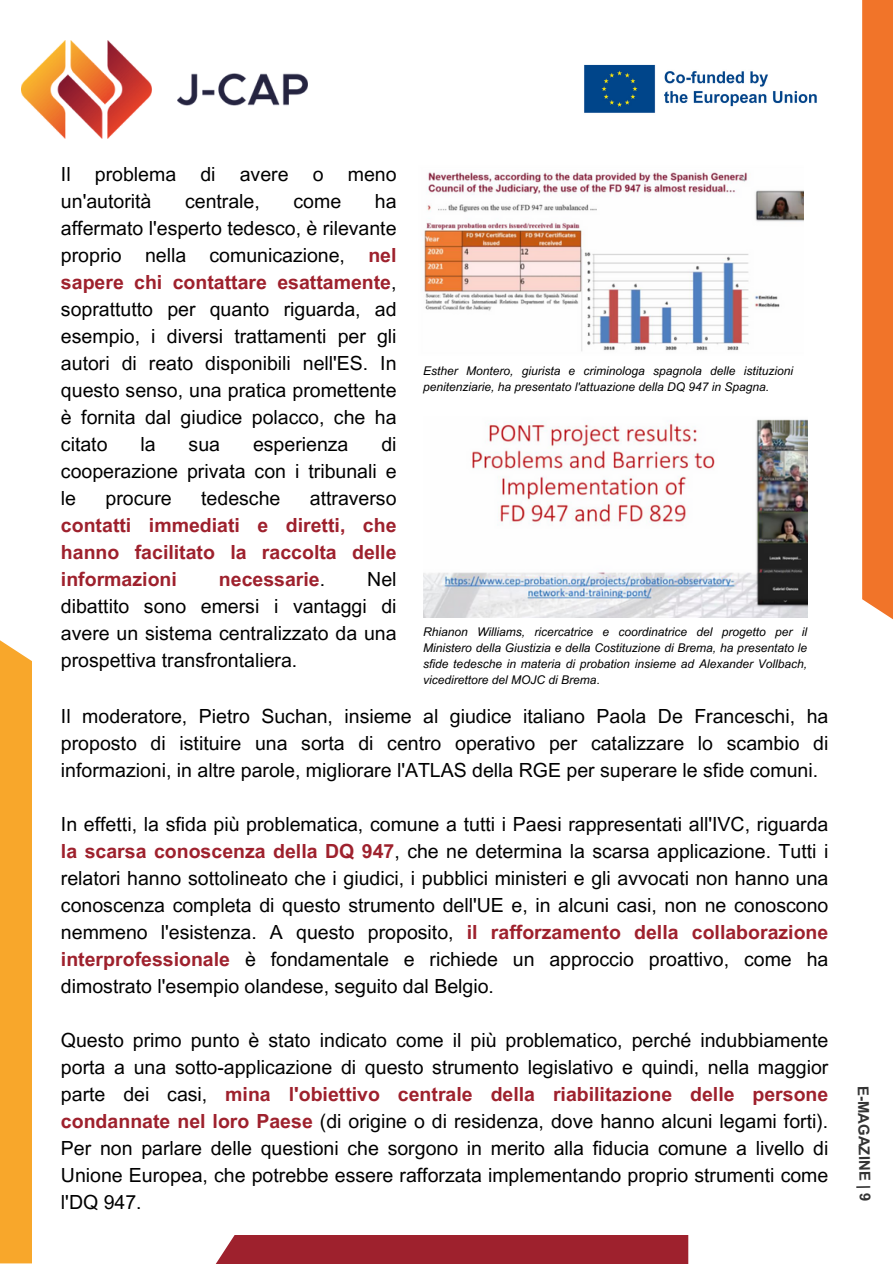
<style>
.page{position:relative;width:893px;height:1264px;background:#fff}
.page>*{position:absolute;margin:0;border:0;box-sizing:border-box;transform-origin:0 0}
.t1{font:19.5px/27px "Arial MT Pro";color:#000;text-align:justify}
.t2{font:700 19.5px/27px "Arial MT Pro";color:#9e212d;text-align:justify}
.t3{font:700 15px "Arial MT Pro";color:#000}
.t4{font:italic 12px/16px "Arial MT Pro";color:#000}
.s1{font-weight:700;color:#9e212d}
.s2{font-weight:400;color:#000}
</style>
<div class="page">
<img style="left:22px;top:40px;width:286px;height:98px">
<div style="left:862px;top:0;width:30px;height:629px;background:#f17429"></div>
<div style="left:205px;top:1234px;width:483px;height:29px;background:#9e212d"></div>
<div style="left:0;top:631px;width:32px;height:632px;background:#f8a72b"></div>
<img style="left:423px;top:419px;width:384px;height:198px">
<img style="left:424px;top:172px;width:379px;height:179px">
<img style="left:584px;top:64px;width:233px;height:49px">
<h1 class="t1" style="left:61px;top:163px;width:337px">Il problema di avere o meno un'autorità</h1>
<h1 class="t1" style="left:61px;top:190px;width:337px;text-indent:314px">ha affermato l'esperto tedesco, è rilevante proprio nella comunicazione, <span class="s1">nel sapere chi contattare esattamente</span>, soprattutto per quanto riguarda, ad esempio, i diversi trattamenti per gli autori di reato disponibili nell'ES. In questo senso, una pratica promettente è fornita dal giudice polacco, che ha citato</h1>
<h1 class="t1" style="left:185px;top:190px;width:76px">centrale,</h1>
<h1 class="t1" style="left:293px;top:190px;width:49px">come</h1>
<h1 class="t1" style="left:61px;top:433px;width:337px;text-indent:320px">di cooperazione privata con i tribunali e le</h1>
<h1 class="t1" style="left:140px;top:433px;width:17px">la</h1>
<h1 class="t1" style="left:189px;top:433px;width:33px">sua</h1>
<h1 class="t1" style="left:253px;top:433px;width:97px">esperienza</h1>
<h1 class="t1" style="left:106px;top:487px;width:68px">procure</h1>
<h1 class="t1" style="left:201px;top:487px;width:81px">tedesche</h1>
<h1 class="t2" style="left:61px;top:487px;width:337px;text-indent:249px"><span class="s2">attraverso </span>contatti immediati e diretti, che hanno facilitato la raccolta delle informazioni</h1>
<h1 class="t1" style="left:61px;top:568px;width:337px;text-indent:306px">Nel dibattito sono emersi i vantaggi di avere un sistema centralizzato da una prospettiva transfrontaliera.</h1>
<h1 class="t2" style="left:219px;top:568px;width:108px">necessarie<span class="s2">.</span></h1>
<p class="t4" style="left:423px;top:364px;width:371px">Esther Montero, giurista e criminologa spagnola delle istituzioni penitenziarie, ha presentato l'attuazione della DQ 947 in Spagna.</p>
<h1 class="t4" style="left:423px;top:625px;width:385px;text-align:justify">Rhianon Williams, ricercatrice e coordinatrice del progetto per il Ministero della Giustizia e della Costituzione di Brema, ha presentato le sfide tedesche in materia di probation insieme ad Alexander Vollbach, vicedirettore del MOJC di Brema.</h1>
<p class="t1" style="left:61px;top:705px;width:768px">Il moderatore, Pietro Suchan, insieme al giudice italiano Paola De Franceschi, ha proposto di istituire una sorta di centro operativo per catalizzare lo scambio di informazioni, in altre parole, migliorare l'ATLAS della RGE per superare le sfide comuni.</p>
<h1 class="t1" style="left:61px;top:813px;width:768px">In effetti, la sfida più problematica, comune a tutti i Paesi rappresentati all'IVC, riguarda <span class="s1">la scarsa conoscenza della DQ 947</span>, che ne determina la scarsa applicazione. Tutti i relatori hanno sottolineato che i giudici, i pubblici ministeri e gli avvocati non hanno una conoscenza completa di questo strumento dell'UE e, in alcuni casi, non ne conoscono nemmeno l'esistenza. A questo proposito, <span class="s1">il rafforzamento della collaborazione interprofessionale</span> è fondamentale e richiede un approccio proattivo, come ha dimostrato l'esempio olandese, seguito dal Belgio.</h1>
<p class="t1" style="left:61px;top:1029px;width:768px">Questo primo punto è stato indicato come il più problematico, perché indubbiamente porta a una sotto-applicazione di questo strumento legislativo e quindi, nella maggior parte dei casi, <span class="s1">mina l'obiettivo centrale della riabilitazione delle persone condannate nel loro Paese</span> (di origine o di residenza, dove hanno alcuni legami forti).<br>Per non parlare delle questioni che sorgono in merito alla fiducia comune a livello di Unione Europea, che potrebbe essere rafforzata implementando proprio strumenti come l'DQ 947.</p>
<p class="t3" style="left:868px;top:1085px;width:117px;rotate:89deg">E-MAGAZINE | 9</p>
</div>
